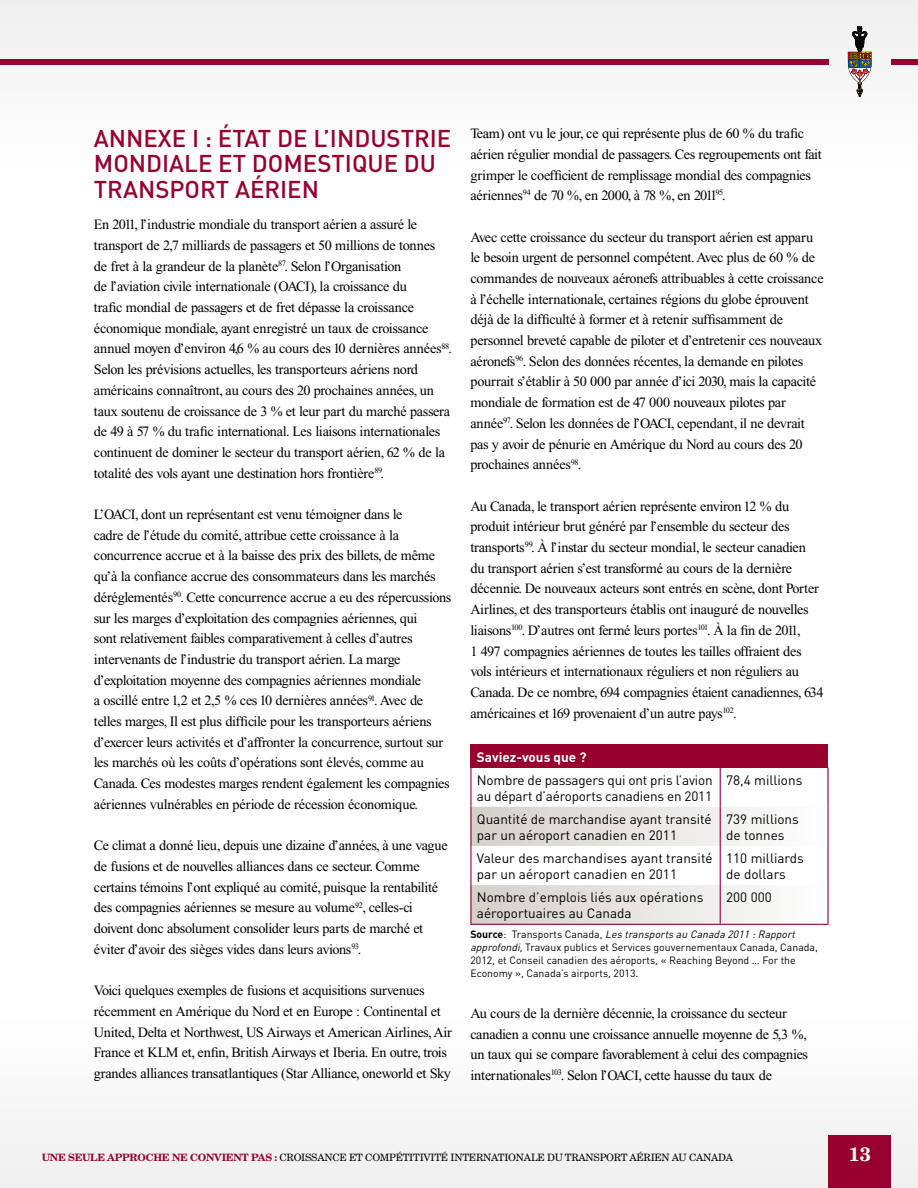
<style>
.page{position:relative;width:918px;height:1188px;background:#fff}
.page>*{position:absolute;margin:0;border:0;box-sizing:border-box;transform-origin:0 0}
.t1{font:500 24px/25.5px "DIN";color:#98002e}
.t2{font:700 19.5px "New Century Schlbk LT Std";color:#fff}
.t3{font:14.25px/20.7px "Times New Roman";letter-spacing:-.01em;color:#000}
.t4{font:13.5px/16.2px "DIN";color:#000}
.t5{font:700 13.5px "DIN";color:#fff}
.t6{font:10.5px/12.8px "DIN";color:#000}
.t7{font:10.2px "New Century Schlbk LT Std";letter-spacing:-.025em;color:#000}
.t8{font:700 10.2px "New Century Schlbk LT Std";letter-spacing:-.025em;color:#98002e}
.s1{font-weight:700}
.s2{font-style:italic}
.s3{font-weight:700;color:#98002e}
</style>
<div class="page">
<div style="left:0;top:0;width:918px;height:170px;background:#f7f7f7"></div>
<div style="left:0;top:1018px;width:918px;height:170px;background:#f7f7f7"></div>
<div style="left:0;top:60px;width:829px;height:5px;background:#98002e"></div>
<div style="left:891px;top:60px;width:27px;height:5px;background:#98002e"></div>
<svg style="left:848px;top:26px;width:24px;height:71px"></svg>
<div style="left:829px;top:1136px;width:62px;height:52px;background:#98002e"></div>
<div style="left:471px;top:744px;width:357px;height:24px;background:#98002e"></div>
<svg style="left:472px;top:807px;width:355px;height:117px"></svg>
<hr style="left:470px;top:768px;width:2px;height:39px;background:#98002e">
<hr style="left:720px;top:768px;width:1px;height:39px;background:#98002e">
<hr style="left:827px;top:768px;width:2px;height:39px;background:#98002e">
<hr style="left:827px;top:807px;width:2px;height:39px;background:#98002e">
<hr style="left:470px;top:807px;width:2px;height:39px;background:#98002e">
<hr style="left:720px;top:807px;width:1px;height:39px;background:#98002e">
<hr style="left:470px;top:846px;width:2px;height:39px;background:#98002e">
<hr style="left:720px;top:846px;width:1px;height:39px;background:#98002e">
<hr style="left:827px;top:846px;width:2px;height:39px;background:#98002e">
<hr style="left:827px;top:885px;width:2px;height:39px;background:#98002e">
<hr style="left:720px;top:924px;width:109px;height:1px;background:#98002e">
<hr style="left:470px;top:885px;width:2px;height:39px;background:#98002e">
<hr style="left:720px;top:885px;width:1px;height:39px;background:#98002e">
<hr style="left:470px;top:924px;width:250px;height:1px;background:#98002e">
<h1 class="t1" style="left:94px;top:125px;width:359px">ANNEXE I : ÉTAT DE L’INDUSTRIE<br>MONDIALE ET DOMESTIQU E DU<br>TRANSPORT AÉRIEN</h1>
<p class="t3" style="left:94px;top:214px;width:360px">En 2011, l’industrie mondiale du transport aérien a assuré le transport de 2,7 milliards de passagers et 50 millions de tonnes de fret à la grandeur de la planète<sup>87</sup>. Selon l’Organisation<br>de l’aviation civile internationale (OACI), la croissance du<br>trafic mondial de passagers et de fret dépasse la croissance économique mondiale, ayant enregistré un taux de croissance annuel moyen d’environ 4,6 % au cours des 10 dernières années<sup>88</sup>.<br>Selon les prévisions actuelles, les transporteurs aériens nord américains connaîtront, au cours des 20 prochaines années, un taux soutenu de croissance de 3 % et leur part du marché passera de 49 à 57 % du trafic international. Les liaisons internationales continuent de dominer le secteur du transport aérien, 62 % de la totalité des vols ayant une destination hors frontière<sup>89</sup>.</p>
<p class="t3" style="left:94px;top:504px;width:359px">L’OACI, dont un représentant est venu témoigner dans le<br>cadre de l’étude du comité, attribue cette croissance à la concurrence accrue et à la baisse des prix des billets, de même qu’à la confiance accrue des consommateurs dans les marchés déréglementés<sup>90</sup>. Cette concurrence accrue a eu des répercussions sur les marges d’exploitation des compagnies aériennes, qui<br>sont relativement faibles comparativement à celles d’autres intervenants de l’industrie du transport aérien. La marge d’exploitation moyenne des compagnies aériennes mondiale<br>a oscillé entre 1,2 et 2,5 % ces 10 dernières années<sup>91</sup>. Avec de telles marges, Il est plus difficile pour les transporteurs aériens d’exercer leurs activités et d’affronter la concurrence, surtout sur les marchés où les coûts d’opérations sont élevés, comme au Canada. Ces modestes marges rendent également les compagnies aériennes vulnérables en période de récession économique.</p>
<p class="t3" style="left:94px;top:835px;width:355px">Ce climat a donné lieu, depuis une dizaine d’années, à une vague de fusions et de nouvelles alliances dans ce secteur. Comme certains témoins l’ont expliqué au comité, puisque la rentabilité des compagnies aériennes se mesure au volume<sup>92</sup>, celles-ci doivent donc absolument consolider leurs parts de marché et éviter d’avoir des sièges vides dans leurs avions<sup>93</sup>.</p>
<p class="t3" style="left:94px;top:980px;width:360px">Voici quelques exemples de fusions et acquisitions survenues récemment en Amérique du Nord et en Europe : Continental et United, Delta et Northwest, US Airways et American Airlines, Air France et KLM et, enfin, British Airways et Iberia. En outre, trois grandes alliances transatlantiques (Star Alliance, oneworld et Sky</p>
<p class="t3" style="left:470px;top:123px;width:353px">Team) ont vu le jour, ce qui représente plus de 60 % du trafic aérien régulier mondial de passagers. Ces regroupements ont fait grimper le coefficient de remplissage mondial des compagnies aériennes<sup>94</sup> de 70 %, en 2000, à 78 %, en 2011<sup>95</sup>.</p>
<p class="t3" style="left:470px;top:227px;width:355px">Avec cette croissance du secteur du transport aérien est apparu le besoin urgent de personnel compétent. Avec plus de 60 % de commandes de nouveaux aéronefs attribuables à cette croissance à l’échelle internationale, certaines régions du globe éprouvent déjà de la difficulté à former et à retenir suffisamment de personnel breveté capable de piloter et d’entretenir ces nouveaux aéronefs<sup>96</sup>. Selon des données récentes, la demande en pilotes pourrait s’établir à 50 000 par année d’ici 2030, mais la capacité mondiale de formation est de 47 000 nouveaux pilotes par année<sup>97</sup>. Selon les données de l’OACI, cependant, il ne devrait pas y avoir de pénurie en Amérique du Nord au cours des 20 prochaines années<sup>98</sup>.</p>
<p class="t3" style="left:470px;top:496px;width:355px">Au Canada, le transport aérien représente environ 12 % du produit intérieur brut généré par l’ensemble du secteur des transports<sup>99</sup>. À l’instar du secteur mondial, le secteur canadien du transport aérien s’est transformé au cours de la dernière décennie. De nouveaux acteurs sont entrés en scène, dont Porter Airlines, et des transporteurs établis ont inauguré de nouvelles liaisons<sup>100</sup>. D’autres ont fermé leurs portes<sup>101</sup>. À la fin de 2011,<br>1 497 compagnies aériennes de toutes les tailles offraient des vols intérieurs et internationaux réguliers et non réguliers au Canada. De ce nombre, 694 compagnies étaient canadiennes, 634 américaines et 169 provenaient d’un autre pays<sup>102</sup>.</p>
<p class="t5" style="left:477px;top:748px;width:111px">Saviez-vous que ?</p>
<p class="t4" style="left:477px;top:771px;width:237px">Nombre de passagers qui ont pris l’avion au départ d’aéroports canadiens en 2011</p>
<p class="t4" style="left:726px;top:771px;width:78px">78,4 millions</p>
<p class="t4" style="left:477px;top:811px;width:236px">Quantité de marchandise ayant transité par un aéroport canadien en 2011</p>
<p class="t4" style="left:726px;top:811px;width:74px">739 millions de tonnes</p>
<p class="t4" style="left:477px;top:850px;width:237px">Valeur des marchandises ayant transité par un aéroport canadien en 2011</p>
<p class="t4" style="left:726px;top:850px;width:79px">110 milliards de dollars</p>
<p class="t4" style="left:477px;top:889px;width:228px">Nombre d’emplois liés aux opérations aéroportuaires au Canada</p>
<p class="t4" style="left:726px;top:889px;width:47px">200 000</p>
<p class="t6" style="left:470px;top:928px;width:349px"><span class="s1">Source</span>: Transports Canada, <span class="s2">LestransportsauCanada2011:Rapport approfondi,</span>Travaux publics et Services gouvernementaux Canada, Canada, 2012, et Conseil canadien des aéroports, « Reaching Beyond … For the Economy », Canada’s airports, 2013.</p>
<p class="t3" style="left:470px;top:1003px;width:339px">Au cours de la dernière décennie, la croissance du secteur canadien a connu une croissance annuelle moyenne de 5,3 %, un taux qui se compare favorablement à celui des compagnies internationales<sup>103</sup>. Selon l’OACI, cette hausse du taux de</p>
<p class="t8" style="left:42px;top:1151px;width:158px">UNE SEULE APPROCHE NE CON</p>
<p class="t8" style="left:214px;top:1151px;width:45px">VIENT PAS</p>
<p class="t7" style="left:275px;top:1151px;width:460px"><span class="s3">:</span> CROISSANCE ET COMPÉTITIVITÉ INTERNATIONALE DU TRANSPORT AÉRIEN AU CANADA</p>
<h2 class="t2" style="left:849px;top:1142px;width:24px">13</h2>
</div>
